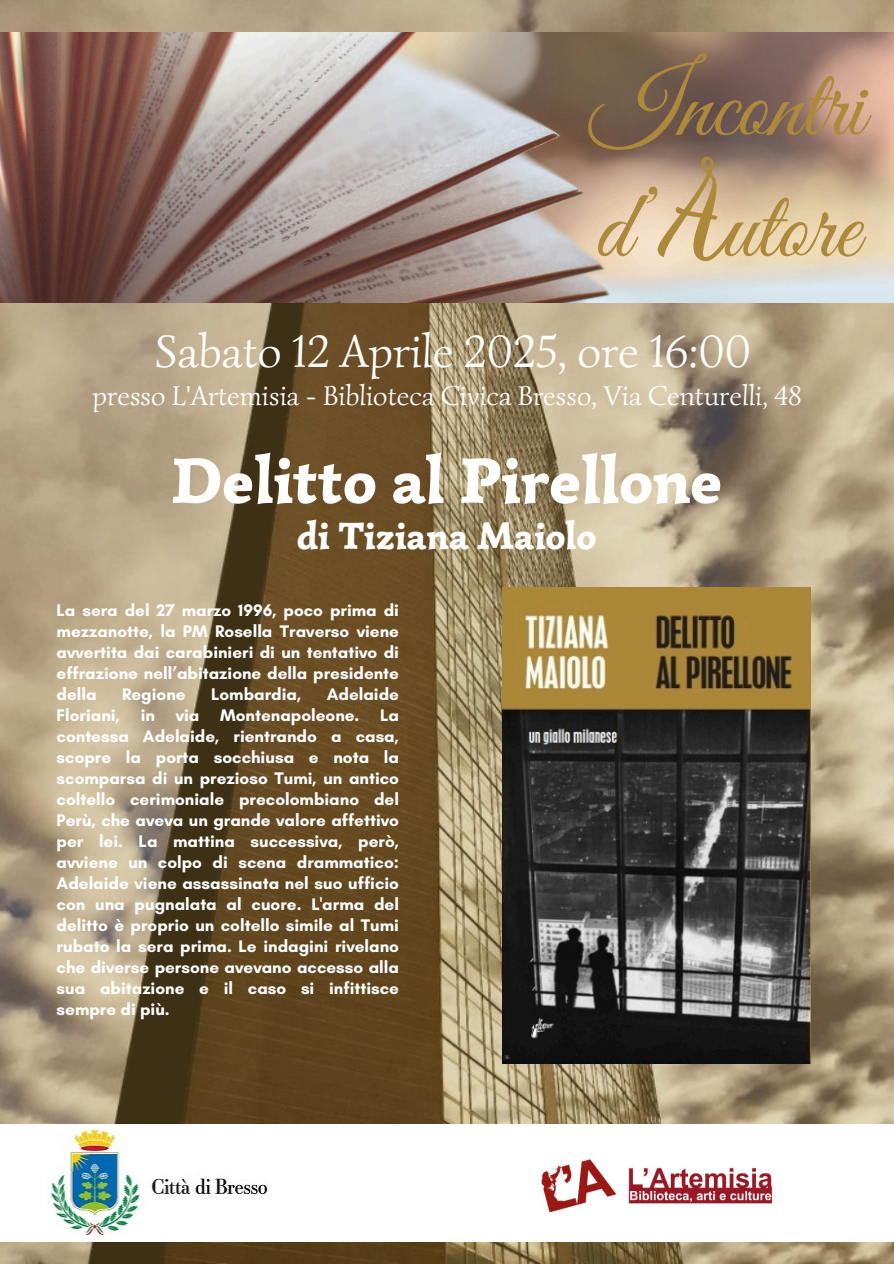
<style>
.page{position:relative;width:894px;height:1264px;background:#fff}
.page>*{position:absolute;margin:0;border:0;box-sizing:border-box;transform-origin:0 0}
.t1{font:97.65px/121.5px "Great Vibes";color:#ad893b}
.t2{font:900 65.4px "Simonetta";color:#fefefd}
.t3{font:46.35px "Simonetta";color:#fefefd}
.t4{font:900 38.4px "Simonetta";color:#fefefd}
.t5{font:27.9px "Simonetta";color:#fefefd}
.t6{font:700 17.1px/21px "Glacial Indifference";color:#fff;text-align:justify}
</style>
<div class="page">
<img style="left:0;top:0;width:893px;height:1263px">
<div style="left:0;top:1123px;width:893px;height:118px;background:#fff"></div>
<img style="left:50px;top:1129px;width:218px;height:106px">
<img style="left:541px;top:1159px;width:232px;height:54px">
<img style="left:1px;top:33px;width:892px;height:270px">
<img style="left:502px;top:588px;width:308px;height:475px">
<svg style="left:656px;top:149px;width:94px;height:122px;background:#d3bba0"></svg>
<p class="t1" style="left:589px;top:52px;width:276px">Incontri d’</p>
<p class="t1" style="left:722px;top:173px;width:138px">utore</p>
<h1 class="t3" style="left:155px;top:322px;width:597px">Sabato 12 Aprile 2025, ore 16:00</h1>
<p class="t5" style="left:93px;top:378px;width:710px">presso L'Artemisia - Biblioteca Civica Bresso, Via Centurelli, 48</p>
<h3 class="t2" style="left:171px;top:440px;width:553px">Delitto al Pirellone</h3>
<h5 class="t4" style="left:297px;top:512px;width:300px">di Tiziana Maiolo</h5>
<h2 class="t6" style="left:57px;top:599px;width:344px">La sera del 27 marzo 1996, poco prima di mezzanotte, la PM Rosella Traverso viene avvertita dai carabinieri di un tentativo di effrazione nell’abitazione della presidente della</h2>
<h2 class="t6" style="left:57px;top:683px;width:344px;text-indent:270px">Adelaide Floriani, in via Montenapoleone. La contessa Adelaide, rientrando a casa, scopre la porta socchiusa e nota la scomparsa di un prezioso Tumi, un antico coltello cerimoniale precolombiano del Perù, che aveva un grande valore affettivo per lei. La mattina successiva, però, avviene un colpo di scena drammatico:<br>Adelaide viene assassinata nel suo ufficio con una pugnalata al cuore. L'arma del delitto è proprio un coltello simile al Tumi rubato la sera prima. Le indagini rivelano che diverse persone avevano accesso alla sua abitazione e il caso si infittisce sempre di più.</h2>
<h2 class="t6" style="left:122px;top:683px;width:65px">Regione</h2>
<h2 class="t6" style="left:211px;top:683px;width:92px">Lombardia,</h2>
</div>
